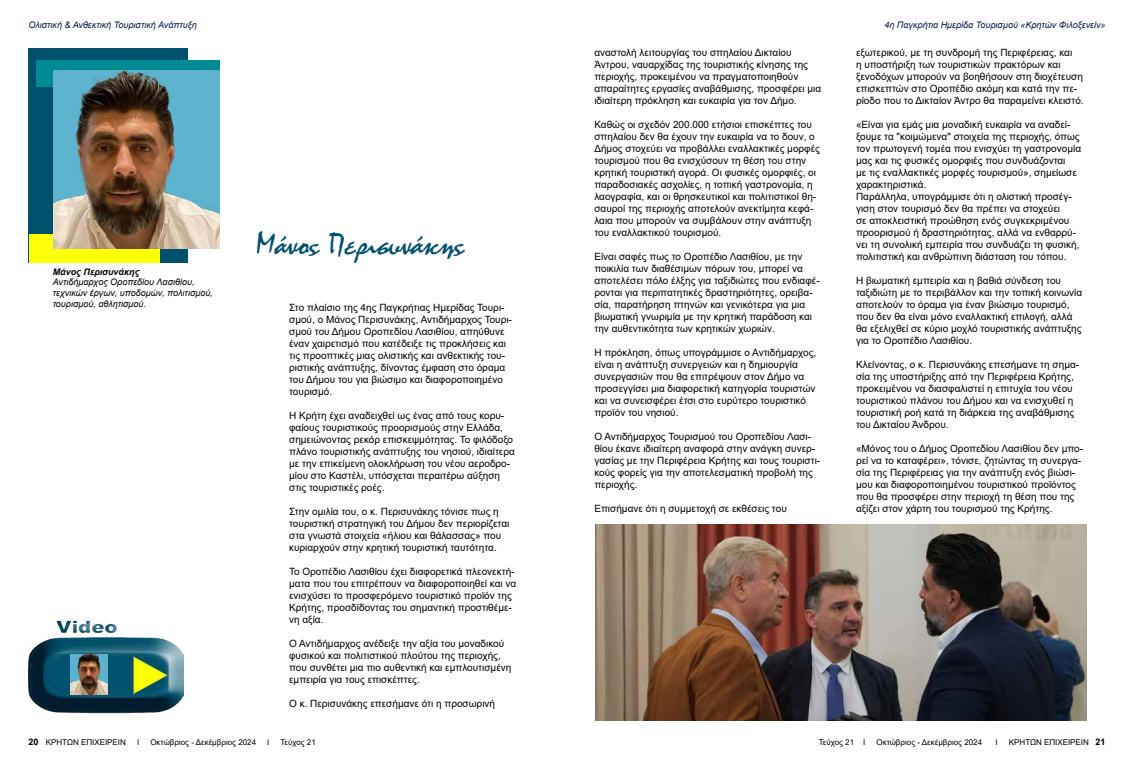
<style>
.page{position:relative;width:1134px;height:766px;background:#fff}
.page>*{position:absolute;margin:0;border:0;box-sizing:border-box;transform-origin:0 0}
.t1{font:32px "Mistral";color:#00516d}
.t2{font:10px/12px "Arial";color:#000}
.t3{font:italic 9px/10.8px "Arial";color:#000}
.t4{font:italic 9px "Arial";color:#001b48}
.t5{font:italic 700 9px "Arial";color:#000}
.t6{font:8px "Arial";color:#000}
.s1{font-weight:700;font-size:9px}
</style>
<div class="page">
<div style="left:28px;top:48px;width:159px;height:214px;background:#00516d"></div>
<div style="left:29px;top:234px;width:131px;height:28px;background:#ffff09"></div>
<img style="left:28px;top:620px;width:155px;height:94px">
<img style="left:71px;top:654px;width:37px;height:40px">
<div style="left:36px;top:60px;width:184px;height:26px;background:#008a94"></div>
<img style="left:53px;top:71px;width:167px;height:177px">
<img style="left:595px;top:524px;width:491px;height:196px">
<p class="t4" style="left:28px;top:19px;width:170px">Ολιστική &amp; Ανθεκτική Τουριστική Ανάπτυξη</p>
<p class="t5" style="left:53px;top:265px;width:88px">Μάνος Περισυνάκης</p>
<p class="t3" style="left:53px;top:277px;width:162px">Αντιδήμαρχος Οροπεδίου Λασιθίου, τεχνικών έργων, υποδομών, πολιτισμού, τουρισμού, αθλητισμού.</p>
<h1 class="t1" style="left:256px;top:224px;width:210px">Μάνος Περισυνάκης</h1>
<p class="t2" style="left:289px;top:301px;width:224px">Στο πλαίσιο της 4ης Παγκρήτιας Ημερίδας Τουρι&shy;σμού, ο Μάνος Περισυνάκης, Αντιδήμαρχος Τουρι&shy;σμού του Δήμου Οροπεδίου Λασιθίου, απηύθυνε έναν χαιρετισμό που κατέδειξε τις προκλήσεις και τις προοπτικές μιας ολιστικής και ανθεκτικής του&shy;ριστικής ανάπτυξης, δίνοντας έμφαση στο όραμα του Δήμου του για βιώσιμο και διαφοροποιημένο τουρισμό.</p>
<p class="t2" style="left:289px;top:409px;width:227px">Η Κρήτη έχει αναδειχθεί ως ένας από τους κορυ&shy;φαίους τουριστικούς προορισμούς στην Ελλάδα, σημειώνοντας ρεκόρ επισκεψμότητας. Το φιλόδοξο πλάνο τουριστικής ανάπτυξης του νησιού, ιδιαίτερα με την επικείμενη ολοκλήρωση του νέου αεροδρο&shy;μίου στο Καστέλι, υπόσχεται περαιτέρω αύξηση στις τουριστικές ροές.</p>
<p class="t2" style="left:289px;top:505px;width:222px">Στην ομιλία του, ο κ. Περισυνάκης τόνισε πως η τουριστική στρατηγική του Δήμου δεν περιορίζεται στα γνωστά στοιχεία «ήλιου και θάλασσας» που κυριαρχούν στην κρητική τουριστική ταυτότητα.</p>
<p class="t2" style="left:289px;top:565px;width:229px">Το Οροπέδιο Λασιθίου έχει διαφορετικά πλεονεκτή&shy;ματα που του επιτρέπουν να διαφοροποιηθεί και να ενισχύσει το προσφερόμενο τουριστικό προϊόν της Κρήτης, προσδίδοντας του σημαντική προστιθέμε&shy;νη αξία.</p>
<p class="t2" style="left:289px;top:637px;width:224px">Ο Αντιδήμαρχος ανέδειξε την αξία του μοναδικού φυσικού και πολιτιστικού πλούτου της περιοχής, που συνθέτει μια πιο αυθεντική και εμπλουτισμένη εμπειρία για τους επισκέπτες.</p>
<p class="t2" style="left:289px;top:697px;width:207px">Ο κ. Περισυνάκης επεσήμανε ότι η προσωρινή</p>
<p class="t2" style="left:594px;top:46px;width:228px">αναστολή λειτουργίας του σπηλαίου Δικταίου Άντρου, ναυαρχίδας της τουριστικής κίνησης της περιοχής, προκειμένου να πραγματοποιηθούν απαραίτητες εργασίες αναβάθμισης, προσφέρει μια ιδιαίτερη πρόκληση και ευκαιρία για τον Δήμο.</p>
<p class="t2" style="left:594px;top:118px;width:227px">Καθώς οι σχεδόν 200.000 ετήσιοι επισκέπτες του σπηλαίου δεν θα έχουν την ευκαιρία να το δουν, ο Δήμος στοχεύει να προβάλλει εναλλακτικές μορφές τουρισμού που θα ενισχύσουν τη θέση του στην κρητική τουριστική αγορά. Οι φυσικές ομορφιές, οι παραδοσιακές ασχολίες, η τοπική γαστρονομία, η λαογραφία, και οι θρησκευτικοί και πολιτιστικοί θη&shy;σαυροί της περιοχής αποτελούν ανεκτίμητα κεφά&shy;λαια που μπορούν να συμβάλουν στην ανάπτυξη του εναλλακτικού τουρισμού.</p>
<p class="t2" style="left:594px;top:250px;width:227px">Είναι σαφές πως το Οροπέδιο Λασιθίου, με την ποικιλία των διαθέσιμων πόρων του, μπορεί να αποτελέσει πόλο έλξης για ταξιδιώτες που ενδιαφέ&shy;ρονται για περιπατητικές δραστηριότητες, ορειβα&shy;σία, παρατήρηση πτηνών και γενικότερα για μια βιωματική γνωριμία με την κρητική παράδοση και την αυθεντικότητα των κρητικών χωριών.</p>
<p class="t2" style="left:594px;top:346px;width:223px">Η πρόκληση, όπως υπογράμμισε ο Αντιδήμαρχος, είναι η ανάπτυξη συνεργειών και η δημιουργία συνεργασιών που θα επιτρέψουν στον Δήμο να προσεγγίσει μια διαφορετική κατηγορία τουριστών και να συνεισφέρει έτσι στο ευρύτερο τουριστικό προϊόν του νησιού.</p>
<p class="t2" style="left:594px;top:430px;width:227px">Ο Αντιδήμαρχος Τουρισμού του Οροπεδίου Λασι&shy;θίου έκανε ιδιαίτερη αναφορά στην ανάγκη συνερ&shy;γασίας με την Περιφέρεια Κρήτης και τους τουριστι&shy;κούς φορείς για την αποτελεσματική προβολή της περιοχής.</p>
<p class="t2" style="left:594px;top:502px;width:194px">Επισήμανε ότι η συμμετοχή σε εκθέσεις του</p>
<p class="t4" style="left:884px;top:19px;width:223px">4η Παγκρήτια Ημερίδα Τουρισμού «Κρητών Φιλοξενείν»</p>
<p class="t2" style="left:856px;top:46px;width:229px">εξωτερικού, με τη συνδρομή της Περιφέρειας, και<br>η υποστήριξη των τουριστικών πρακτόρων και ξενοδόχων μπορούν να βοηθήσουν στη διοχέτευση επισκεπτών στο Οροπέδιο ακόμη και κατά την πε&shy;ρίοδο που το Δικταίον Άντρο θα παραμείνει κλειστό.</p>
<p class="t2" style="left:856px;top:118px;width:227px">«Είναι για εμάς μια μοναδική ευκαιρία να αναδεί&shy;ξουμε τα "κοιμώμενα" στοιχεία της περιοχής, όπως τον πρωτογενή τομέα που ενισχύει τη γαστρονομία μας και τις φυσικές ομορφιές που συνδυάζονται<br>με τις εναλλακτικές μορφές τουρισμού», σημείωσε χαρακτηριστικά.<br>Παράλληλα, υπογράμμισε ότι η ολιστική προσέγ&shy;γιση στον τουρισμό δεν θα πρέπει να στοχεύει<br>σε αποκλειστική προώθηση ενός συγκεκριμένου προορισμού ή δραστηριότητας, αλλά να ενθαρρύ&shy;νει τη συνολική εμπειρία που συνδυάζει τη φυσική, πολιτιστική και ανθρώπινη διάσταση του τόπου.</p>
<p class="t2" style="left:856px;top:274px;width:228px">Η βιωματική εμπειρία και η βαθιά σύνδεση του ταξιδιώτη με το περιβάλλον και την τοπική κοινωνία αποτελούν το όραμα για έναν βιώσιμο τουρισμό, που δεν θα είναι μόνο εναλλακτική επιλογή, αλλά θα εξελιχθεί σε κύριο μοχλό τουριστικής ανάπτυξης για το Οροπέδιο Λασιθίου.</p>
<p class="t2" style="left:856px;top:358px;width:225px">Κλείνοντας, ο κ. Περισυνάκης επεσήμανε τη σημα&shy;σία της υποστήριξης από την Περιφέρεια Κρήτης, προκειμένου να διασφαλιστεί η επιτυχία του νέου τουριστικού πλάνου του Δήμου και να ενισχυθεί η τουριστική ροή κατά τη διάρκεια της αναβάθμισης του Δικταίου Άνδρου.</p>
<p class="t2" style="left:856px;top:442px;width:229px">«Μόνος του ο Δήμος Οροπεδίου Λασιθίου δεν μπο&shy;ρεί να το καταφέρει», τόνισε, ζητώντας τη συνεργα&shy;σία της Περιφέρειας για την ανάπτυξη ενός βιώσι&shy;μου και διαφοροποιημένου τουριστικού προϊόντος που θα προσφέρει στην περιοχή τη θέση που της αξίζει στον χάρτη του τουρισμού της Κρήτης.</p>
<p class="t6" style="left:28px;top:736px;width:99px"><span class="s1">20</span> ΚΡΗΤΩΝ ΕΠΙΧΕΙΡΕΙΝ</p>
<p class="t6" style="left:137px;top:736px;width:4px">Ι</p>
<p class="t6" style="left:150px;top:736px;width:107px">Οκτώβριος - Δεκέμβριος 2024</p>
<p class="t6" style="left:267px;top:736px;width:4px">Ι</p>
<p class="t6" style="left:280px;top:736px;width:37px">Τεύχος 21</p>
<p class="t6" style="left:819px;top:736px;width:48px">Τεύχος 21 Ι</p>
<p class="t6" style="left:876px;top:736px;width:107px">Οκτώβριος - Δεκέμβριος 2024</p>
<p class="t6" style="left:995px;top:736px;width:4px">Ι</p>
<p class="t6" style="left:1009px;top:736px;width:98px">ΚΡΗΤΩΝ ΕΠΙΧΕΙΡΕΙΝ <span class="s1">21</span></p>
</div>
